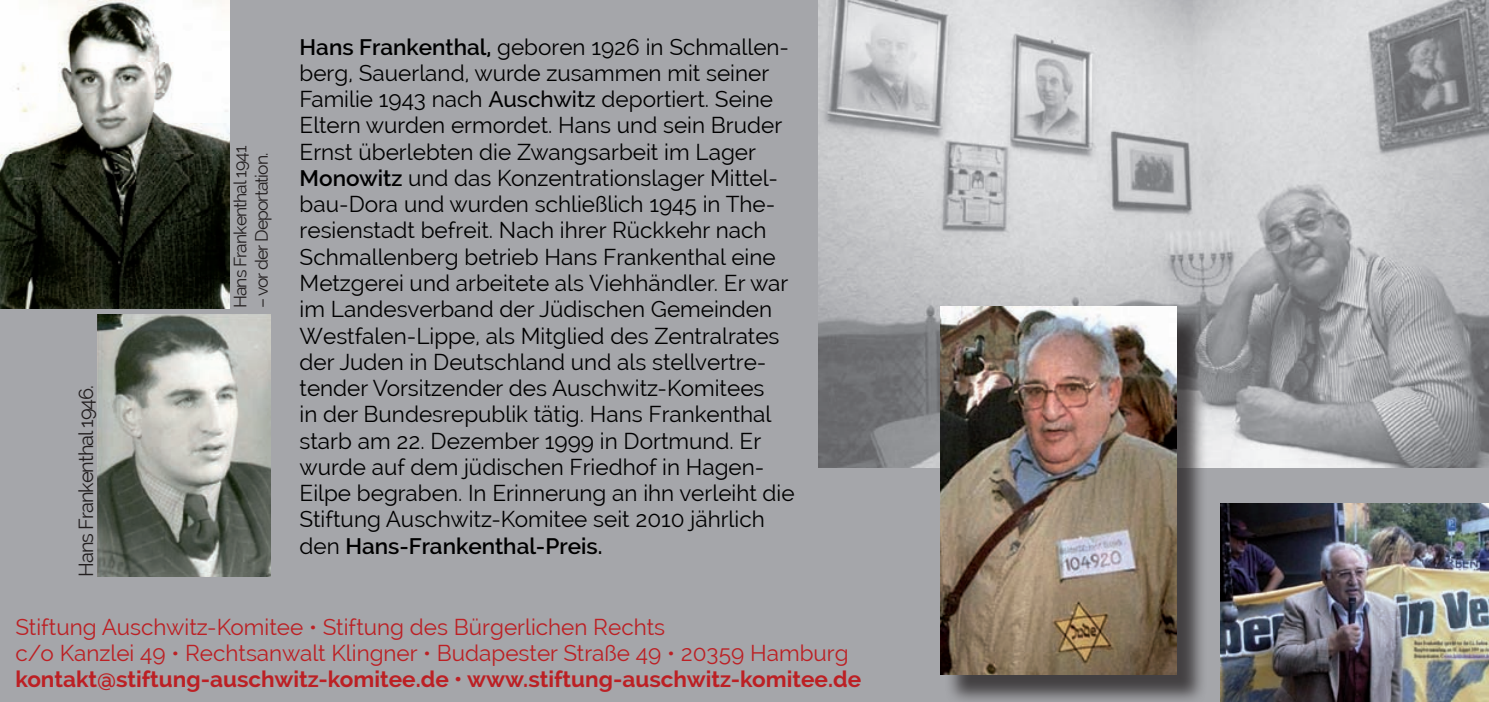
<style>
.page{position:relative;width:1489px;height:702px;background:#fff}
.page>*{position:absolute;margin:0;border:0;box-sizing:border-box;transform-origin:0 0}
.t1{font:22.5px/26.2px "Raleway";color:#000}
.t2{font:22.5px/26.2px "Raleway";color:#bc2024}
.t3{font:700 22.5px "Raleway";color:#bc2024}
.t4{font:20px "Raleway";letter-spacing:-.05em;color:#231f20}
.t5{font:17.5px "Raleway";letter-spacing:-.05em;color:#231f20}
.s1{font-weight:600}
.s2{font-weight:500}
</style>
<div class="page">
<div style="left:0;top:0;width:1488px;height:702px;background:#a5a6aa"></div>
<img style="left:818px;top:0;width:670px;height:467px">
<div style="left:943px;top:311px;width:264px;height:391px;background:#231f20;opacity:.75"></div>
<img style="left:940px;top:307px;width:236px;height:368px">
<img style="left:98px;top:315px;width:172px;height:261px">
<img style="left:1px;top:1px;width:229px;height:307px">
<img style="left:1220px;top:503px;width:268px;height:199px">
<p class="t4" style="left:74px;top:577px;width:194px;rotate:-90deg">Hans Frankenthal 1946.</p>
<p class="t5" style="left:230px;top:308px;width:164px;rotate:-90deg">Hans Frankenthal 1941</p>
<p class="t5" style="left:251px;top:308px;width:157px;rotate:-90deg">– vor der Deportation.</p>
<p class="t1" style="left:299px;top:33px;width:496px"><span class="s1">Hans Frankenthal,</span> geboren 1926 in Schmallen&shy;berg, Sauerland, wurde zusammen mit seiner Familie 1943 nach <span class="s2">Auschwitz</span> deportiert. Seine Eltern wurden ermordet. Hans und sein Bruder Ernst überlebten die Zwangsarbeit im Lager <span class="s1">Monowitz</span> und das Konzentrationslager Mittel&shy;bau-Dora und wurden schließlich 1945 in The&shy;resienstadt befreit. Nach ihrer Rückkehr nach Schmallenberg betrieb Hans Frankenthal eine Metzgerei und arbeitete als Viehhändler. Er war im Landesverband der Jüdischen Gemeinden Westfalen-Lippe, als Mitglied des Zentralrates der Juden in Deutschland und als stellvertre&shy;tender Vorsitzender des Auschwitz-Komitees<br>in der Bundesrepublik tätig. Hans Frankenthal starb am 22. Dezember 1999 in Dortmund. Er wurde auf dem jüdischen Friedhof in Hagen-Eilpe begraben. In Erinnerung an ihn verleiht die Stiftung Auschwitz-Komitee seit 2010 jährlich den <span class="s1">Hans-Frankenthal-Preis.</span></p>
<p class="t2" style="left:15px;top:613px;width:834px">Stiftung Auschwitz-Komitee • Stiftung des Bürgerlichen Rechts<br>c/o Kanzlei 49 • Rechtsanwalt Klingner • Budapester Straße 49 • 20359 Hamburg</p>
<p class="t3" style="left:15px;top:666px;width:847px">kontakt@stiftung-auschwitz-komitee.de • www.stiftung-auschwitz-komitee.de</p>
</div>
